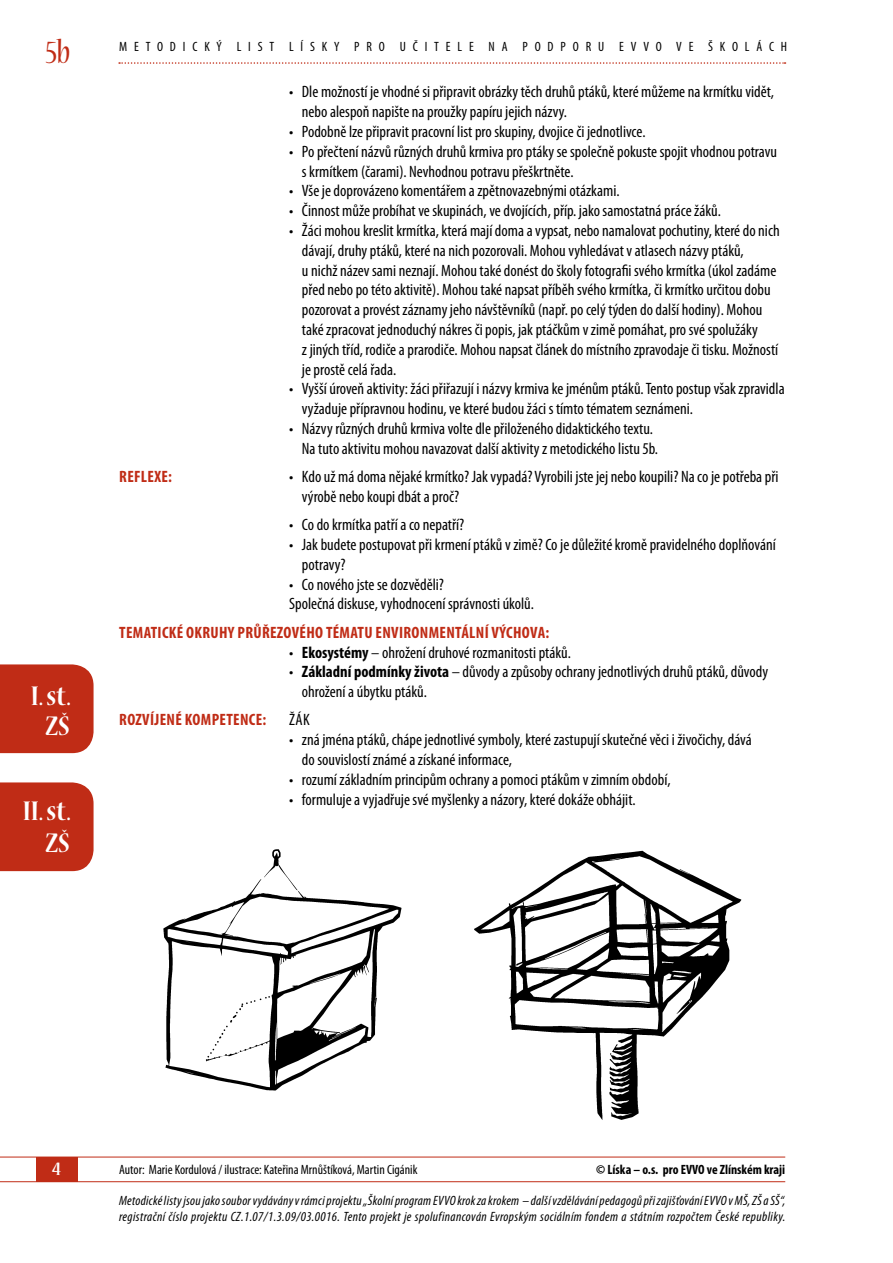
<style>
.page{position:relative;width:893px;height:1263px;background:#fff}
.page>*{position:absolute;margin:0;border:0;box-sizing:border-box;transform-origin:0 0}
.t1{font:condensed 36px "Nueva Std";color:#c02c16}
.t2{font:700 condensed 30px/30px "Nueva Std";color:#fff;text-align:center}
.t3{font:700 condensed 21px "Nueva Std";color:#fff}
.t4{font:condensed 16.5px/19.8px "Myriad Pro";color:#000}
.t5{font:700 condensed 16.5px "Myriad Pro";letter-spacing:.02em;color:#c02c16}
.t6{font:italic condensed 13.5px/16.2px "Myriad Pro";letter-spacing:.02em;color:#000}
.t7{font:condensed 13.5px "Myriad Pro";color:#000}
.t8{font:condensed 13.5px "Myriad Pro";letter-spacing:.51em;color:#000}
.t9{font:700 condensed 13.5px "Myriad Pro";color:#000}
.s1{font-weight:700}
</style>
<div class="page">
<svg style="left:119px;top:62px;width:666px;height:2px"></svg>
<hr style="left:0;top:1181px;width:785px;height:1px;background:#c02c16">
<hr style="left:0;top:1157px;width:785px;height:1px;background:#c02c16">
<div style="left:36px;top:1157px;width:41px;height:24px;background:#c02c16"></div>
<div style="left:0;top:664px;width:94px;height:89px;background:#c02c16"></div>
<div style="left:0;top:782px;width:94px;height:89px;background:#c02c16"></div>
<img style="left:163px;top:849px;width:239px;height:242px">
<img style="left:474px;top:850px;width:268px;height:270px">
<h1 class="t1" style="left:45px;top:36px;width:27px">5b</h1>
<h2 class="t2" style="left:31px;top:682px;width:42px">I. st.<br>ZŠ</h2>
<h2 class="t2" style="left:23px;top:796px;width:50px;line-height:32.4px;text-align:right">II. st.<br>ZŠ</h2>
<p class="t8" style="left:119px;top:38px;width:669px">Metodický list Lísky pro učitele na podporu EVVO ve školách</p>
<p class="t4" style="left:302px;top:82px;width:473px;text-indent:-13px">• Dle možností je vhodné si připravit obrázky těch druhů ptáků, které můžeme na krmítku vidět, nebo alespoň napište na proužky papíru jejich názvy.</p>
<p class="t4" style="left:289px;top:121px;width:358px">• Podobně lze připravit pracovní list pro skupiny, dvojice či jednotlivce.</p>
<p class="t4" style="left:302px;top:141px;width:477px;text-indent:-13px">• Po přečtení názvů různých druhů krmiva pro ptáky se společně pokuste spojit vhodnou potravu s krmítkem (čarami). Nevhodnou potravu přeškrtněte.</p>
<p class="t4" style="left:289px;top:181px;width:332px">• Vše je doprovázeno komentářem a zpětnovazebnými otázkami.</p>
<p class="t4" style="left:289px;top:201px;width:433px">• Činnost může probíhat ve skupinách, ve dvojících, příp. jako samostatná práce žáků.</p>
<p class="t4" style="left:302px;top:220px;width:479px;text-indent:-13px">• Žáci mohou kreslit krmítka, která mají doma a vypsat, nebo namalovat pochutiny, které do nich dávají, druhy ptáků, které na nich pozorovali. Mohou vyhledávat v atlasech názvy ptáků,<br>u nichž název sami neznají. Mohou také donést do školy fotografii svého krmítka (úkol zadáme před nebo po této aktivitě). Mohou také napsat příběh svého krmítka, či krmítko určitou dobu pozorovat a provést záznamy jeho návštěvníků (např. po celý týden do další hodiny). Mohou také zpracovat jednoduchý nákres či popis, jak ptáčkům v zimě pomáhat, pro své spolužáky<br>z jiných tříd, rodiče a prarodiče. Mohou napsat článek do místního zpravodaje či tisku. Možností je prostě celá řada.</p>
<p class="t4" style="left:302px;top:379px;width:484px;text-indent:-13px">• Vyšší úroveň aktivity: žáci přiřazují i názvy krmiva ke jménům ptáků. Tento postup však zpravidla vyžaduje přípravnou hodinu, ve které budou žáci s tímto tématem seznámeni.</p>
<p class="t4" style="left:302px;top:418px;width:358px;text-indent:-13px">• Názvy různých druhů krmiva volte dle přiloženého didaktického textu.<br>Na tuto aktivitu mohou navazovat další aktivity z metodického listu 5b.</p>
<p class="t5" style="left:119px;top:466px;width:54px">REFLEXE:</p>
<p class="t4" style="left:302px;top:467px;width:478px;text-indent:-13px">• Kdo už má doma nějaké krmítko? Jak vypadá? Vyrobili jste jej nebo koupili? Na co je potřeba při výrobě nebo koupi dbát a proč?</p>
<p class="t4" style="left:289px;top:515px;width:177px">• Co do krmítka patří a co nepatří?</p>
<p class="t4" style="left:302px;top:534px;width:475px;text-indent:-13px">• Jak budete postupovat při krmení ptáků v zimě? Co je důležité kromě pravidelného doplňování potravy?</p>
<p class="t4" style="left:289px;top:574px;width:246px">• Co nového jste se dozvěděli?<br>Společná diskuse, vyhodnocení správnosti úkolů.</p>
<p class="t5" style="left:119px;top:622px;width:431px">TEMATICKÉ OKRUHY PRŮŘEZOVÉHO TÉMATU ENVIRONMENTÁLNÍ VÝCHOVA:</p>
<p class="t4" style="left:289px;top:642px;width:283px">• <span class="s1">EKOSYSTÉMY</span> – ohrožení druhové rozmanitosti ptáků.</p>
<p class="t4" style="left:302px;top:662px;width:468px;text-indent:-13px">• <span class="s1">ZÁKLADNÍ PODMÍNKY ŽIVOTA</span> – důvody a způsoby ochrany jednotlivých druhů ptáků, důvody ohrožení a úbytku ptáků.</p>
<p class="t5" style="left:119px;top:710px;width:148px">ROZVÍJENÉ KOMPETENCE:</p>
<p class="t4" style="left:289px;top:710px;width:22px">Žák</p>
<p class="t4" style="left:302px;top:730px;width:451px;text-indent:-13px">• zná jména ptáků, chápe jednotlivé symboly, které zastupují skutečné věci i živočichy, dává do souvislostí známé a získané informace,</p>
<p class="t4" style="left:289px;top:769px;width:383px">• rozumí základním principům ochrany a pomoci ptákům v zimním období,</p>
<p class="t4" style="left:289px;top:789px;width:348px">• formuluje a vyjadřuje své myšlenky a názory, které dokáže obhájit.</p>
<p class="t3" style="left:52px;top:1159px;width:10px">4</p>
<p class="t7" style="left:119px;top:1161px;width:300px">Autor: Marie Kordulová / ilustrace: Kateřina Mrnůštíková, Martin Cigánik</p>
<p class="t9" style="left:596px;top:1161px;width:191px">© LÍSKA – O.S. PRO EVVO VE ZLÍNSKÉM KRAJI</p>
<p class="t6" style="left:119px;top:1192px;width:668px">Metodické listy jsou jako soubor vydávány v rámci projektu „Školní program EVVO krok za krokem – další vzdělávání pedagogů při zajišťování EVVO v MŠ, ZŠ a SŠ“, registrační číslo projektu CZ.1.07/1.3.09/03.0016. Tento projekt je spolufinancován Evropským sociálním fondem a státním rozpočtem České republiky.</p>
</div>
